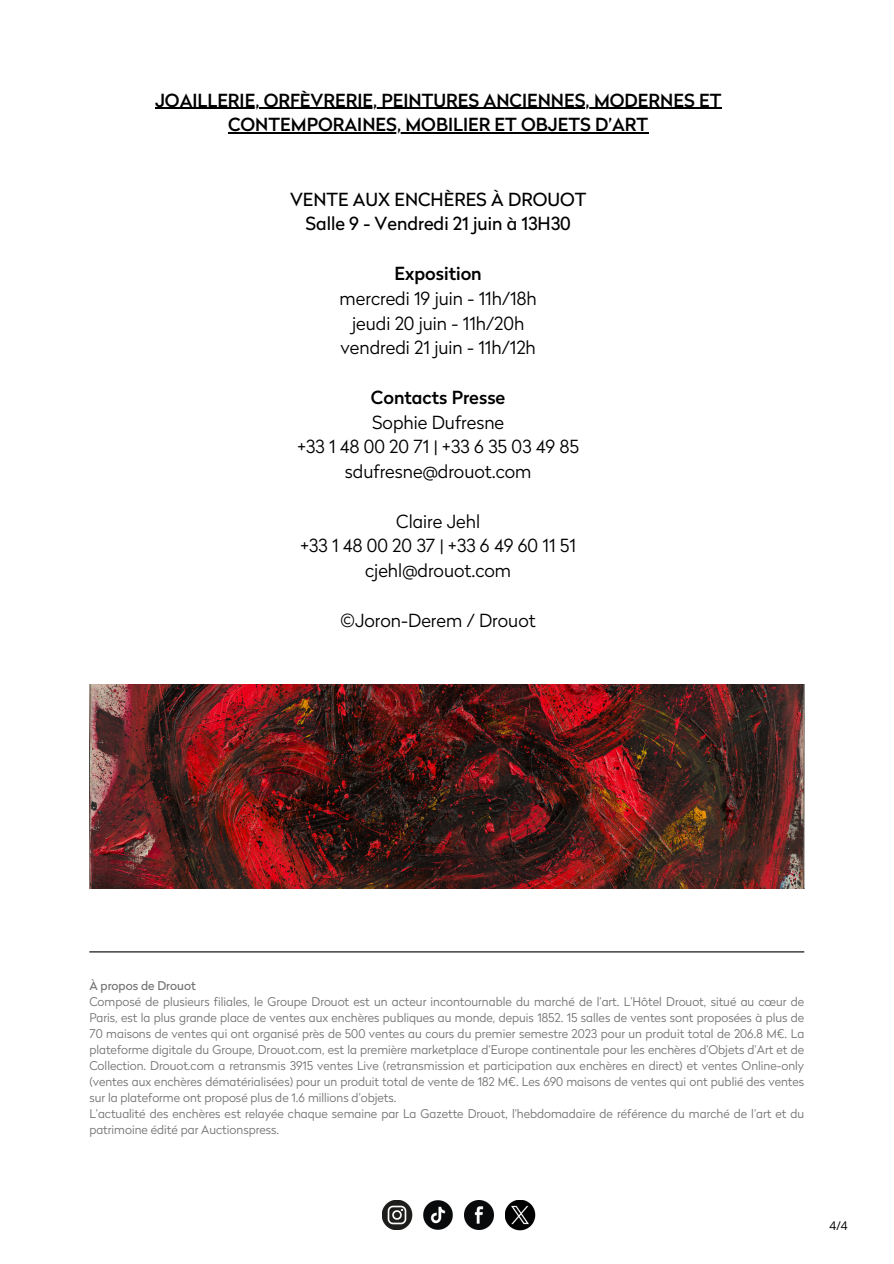
<style>
.page{position:relative;width:894px;height:1264px;background:#fff}
.page>*{position:absolute;margin:0;border:0;box-sizing:border-box;transform-origin:0 0}
.t1{font:300 18px/24.8px "Radikal";color:#000;text-align:center}
.t2{font:500 18px/24.8px "Radikal";color:#000;text-align:center}
.t3{font:18px/24.8px "Radikal";color:#000;text-align:center}
.t4{font:300 12px/16px "Radikal";color:#737373;text-align:justify}
.t5{font:12px "Radikal";color:#737373}
.t6{font:12px "Open Sans";color:#000}
</style>
<div class="page">
<hr style="left:89px;top:951px;width:715px;height:1px;background:#000">
<img style="left:464px;top:1200px;width:29px;height:29px">
<img style="left:423px;top:1200px;width:30px;height:29px">
<img style="left:505px;top:1200px;width:30px;height:30px">
<img style="left:382px;top:1200px;width:30px;height:29px">
<img style="left:89px;top:684px;width:715px;height:204px">
<hr style="left:155px;top:108px;width:566px;height:1px;background:#000">
<hr style="left:228px;top:132px;width:420px;height:2px;background:#000">
<h1 class="t2" style="left:155px;top:88px;width:567px">JOAILLERIE, ORFÈVRERIE, PEINTURES ANCIENNES, MODERNES ET<br>CONTEMPORAINES, MOBILIER ET OBJETS D’ART</h1>
<h1 class="t3" style="left:290px;top:187px;width:298px">VENTE AUX ENCHÈRES À DROUOT<br>Salle 9 - Vendredi 21 juin à 13H30</h1>
<h1 class="t2" style="left:394px;top:261px;width:89px">Exposition</h1>
<h1 class="t1" style="left:339px;top:286px;width:198px">mercredi 19 juin - 11h/18h jeudi 20 juin - 11h/20h vendredi 21 juin - 11h/12h</h1>
<h1 class="t2" style="left:371px;top:385px;width:136px">Contacts Presse</h1>
<h1 class="t1" style="left:297px;top:409px;width:283px">Sophie Dufresne<br>+33 1 48 00 20 71 | +33 6 35 03 49 85 sdufresne@drouot.com</h1>
<h1 class="t1" style="left:300px;top:508px;width:277px">Claire Jehl<br>+33 1 48 00 20 37 | +33 6 49 60 11 51 cjehl@drouot.com</h1>
<h1 class="t1" style="left:340px;top:607px;width:196px">©Joron-Derem / Drouot</h1>
<p class="t5" style="left:89px;top:978px;width:108px">À propos de Drouot</p>
<p class="t4" style="left:89px;top:993px;width:716px">Composé de plusieurs filiales, le Groupe Drouot est un acteur incontournable du marché de l’art. L’Hôtel Drouot, situé au cœur de Paris, est la plus grande place de ventes aux enchères publiques au monde, depuis 1852. 15 salles de ventes sont proposées à plus de 70 maisons de ventes qui ont organisé près de 500 ventes au cours du premier semestre 2023 pour un produit total de 206.8 M€. La plateforme digitale du Groupe, Drouot.com, est la première marketplace d’Europe continentale pour les enchères d’Objets d’Art et de Collection. Drouot.com a retransmis 3915 ventes Live (retransmission et participation aux enchères en direct) et ventes Online-only (ventes aux enchères dématérialisées) pour un produit total de vente de 182 M€. Les 690 maisons de ventes qui ont publié des ventes sur la plateforme ont proposé plus de 1.6 millions d’objets.</p>
<p class="t4" style="left:89px;top:1105px;width:716px">L’actualité des enchères est relayée chaque semaine par La Gazette Drouot, l’hebdomadaire de référence du marché de l’art et du patrimoine édité par Auctionspress.</p>
<p class="t6" style="left:829px;top:1217px;width:20px">4/4</p>
</div>
